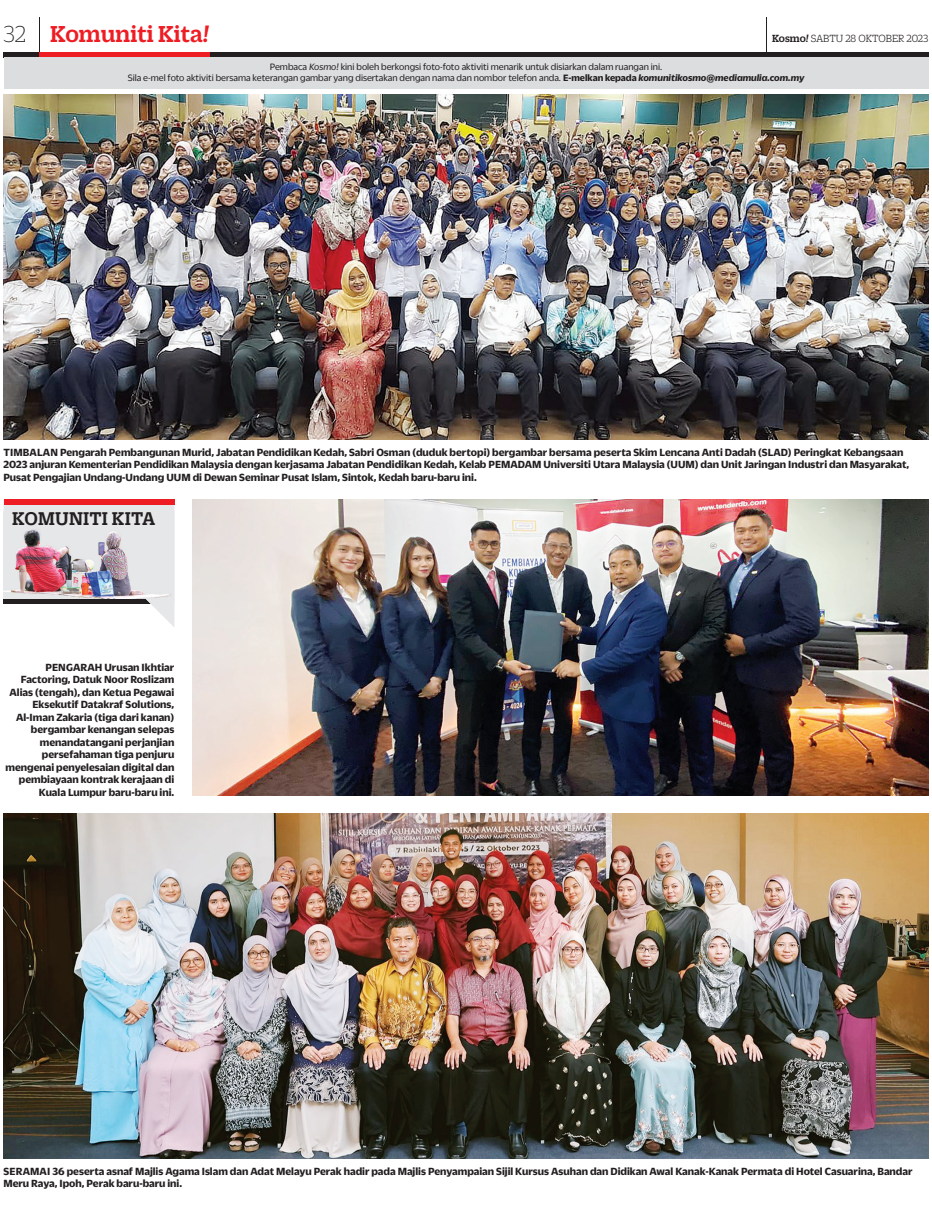
<style>
.page{position:relative;width:932px;height:1205px;background:#fff}
.page>*{position:absolute;margin:0;border:0;box-sizing:border-box;transform-origin:0 0}
.t1{font:500 25px "Duplicate Slab";letter-spacing:-.005em;color:#ee1d23}
.t2{font:500 20px "Duplicate Slab";letter-spacing:.01em;color:#231f20}
.t3{font:700 11.25px/12.5px "Duplicate Sans";color:#231f20}
.t4{font:300 11.25px "Duplicate Slab";letter-spacing:-.005em;color:#231f20}
.t5{font:10px/11.2px "Duplicate Sans";color:#231f20;text-align:center}
.s1{font-weight:100;color:#231f20}
.s2{font-style:italic}
.s3{font-weight:500}
.s4{font-weight:500;font-style:italic}
.s5{font-weight:700}
.s6{font-weight:700;font-style:italic}
</style>
<div class="page">
<hr style="left:766px;top:17px;width:1px;height:36px;background:#231f20">
<hr style="left:40px;top:18px;width:1px;height:35px;background:#231f20">
<div style="left:3px;top:53px;width:925px;height:5px;background:#231f20"></div>
<div style="left:40px;top:53px;width:170px;height:5px;background:#ee1d23"></div>
<div style="left:4px;top:58px;width:924px;height:31px;background:#dcdddf"></div>
<img style="left:4px;top:95px;width:924px;height:345px">
<img style="left:4px;top:813px;width:924px;height:345px">
<img style="left:192px;top:499px;width:736px;height:297px">
<svg style="left:4px;top:504px;width:170px;height:123px"></svg>
<img style="left:4px;top:511px;width:128px;height:88px">
<div style="left:132px;top:511px;width:42px;height:93px;background:#e6e7e9"></div>
<div style="left:4px;top:499px;width:170px;height:5px;background:#ee1d23"></div>
<h1 class="t1" style="left:3px;top:17px;width:207px"><span class="s1">32</span> Komuniti Kita<span class="s2">!</span></h1>
<p class="t4" style="left:772px;top:31px;width:158px"><span class="s3">Kosmo</span><span class="s4">!</span> SABTU 28 OKTOBER 2023</p>
<p class="t5" style="left:128px;top:60px;width:678px">Pembaca <span class="s2">Kosmo!</span> kini boleh berkongsi foto-foto aktiviti menarik untuk disiarkan dalam ruangan ini.<br>Sila e-mel foto aktiviti bersama keterangan gambar yang disertakan dengan nama dan nombor telefon anda. <span class="s5">E-melkan kepada</span> <span class="s6">komunitikosmo@mediamulia.com.my</span></p>
<p class="t3" style="left:3px;top:445px;width:907px">TIMBALAN Pengarah Pembangunan Murid, Jabatan Pendidikan Kedah, Sabri Osman (duduk bertopi) bergambar bersama peserta Skim Lencana Anti Dadah (SLAD) Peringkat Kebangsaan<br>2023 anjuran Kementerian Pendidikan Malaysia dengan kerjasama Jabatan Pendidikan Kedah, Kelab PEMADAM Universiti Utara Malaysia (UUM) dan Unit Jaringan Industri dan Masyarakat,<br>Pusat Pengajian Undang-Undang UUM di Dewan Seminar Pusat Islam, Sintok, Kedah baru-baru ini.</p>
<h2 class="t2" style="left:12px;top:505px;width:145px">KOMUNITI KITA</h2>
<p class="t3" style="left:6px;top:660px;width:170px;text-align:right">PENGARAH Urusan Ikhtiar<br>Factoring, Datuk Noor Roslizam<br>Alias (tengah), dan Ketua Pegawai<br>Eksekutif Datakraf Solutions,<br>Al-Iman Zakaria (tiga dari kanan) bergambar kenangan selepas menandatangani perjanjian persefahaman tiga penjuru mengenai penyelesaian digital dan pembiayaan kontrak kerajaan di<br>Kuala Lumpur baru-baru ini.</p>
<p class="t3" style="left:4px;top:1164px;width:910px">SERAMAI 36 peserta asnaf Majlis Agama Islam dan Adat Melayu Perak hadir pada Majlis Penyampaian Sijil Kursus Asuhan dan Didikan Awal Kanak-Kanak Permata di Hotel Casuarina, Bandar<br>Meru Raya, Ipoh, Perak baru-baru ini.</p>
</div>
